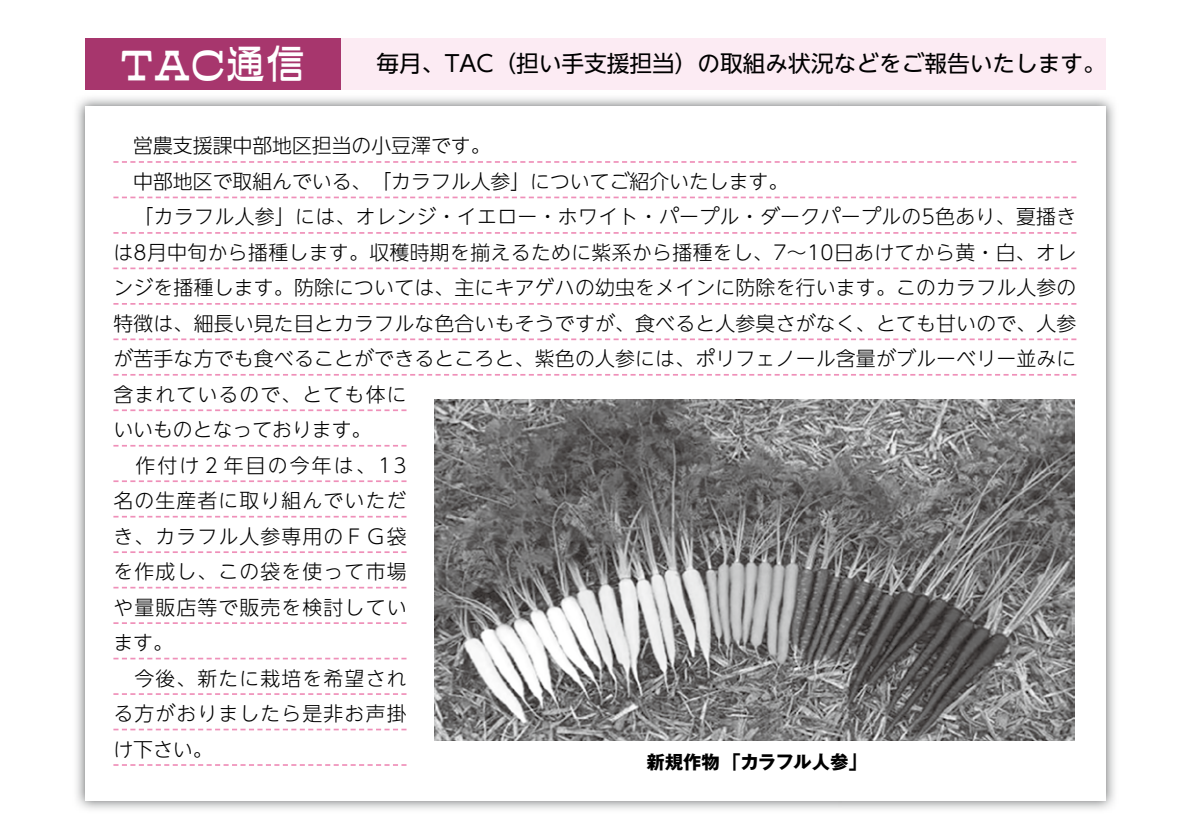
<style>
.page{position:relative;width:1191px;height:840px;background:#fff}
.page>*{position:absolute;margin:0;border:0;box-sizing:border-box;transform-origin:0 0}
.t1{font:48.2px "DF Ga Gei Std W6";color:#fff}
.t2{font:22.6px "UD Shin Go NT Pro";color:#000}
.t3{font:300 19.8px/35.4px "UD Shin Go NT Pro";letter-spacing:.01em;color:#000}
.t4{font:700 18.4px "Gothic MB101 Pro";color:#000}
.s1{font-size:39.6px}
</style>
<div class="page">
<div style="left:336px;top:38px;width:770px;height:51px;background:#fcebf3"></div>
<div style="left:85px;top:38px;width:255px;height:51px;background:#a7366d"></div>
<img style="left:76px;top:97px;width:763px;height:713px">
<img style="left:839px;top:97px;width:276px;height:713px">
<div style="left:85px;top:106px;width:1021px;height:694px;background:#fff"></div>
<svg style="left:113px;top:161px;width:963px;height:2px"></svg>
<svg style="left:113px;top:196px;width:963px;height:2px"></svg>
<svg style="left:113px;top:232px;width:963px;height:2px"></svg>
<svg style="left:113px;top:267px;width:963px;height:2px"></svg>
<svg style="left:113px;top:303px;width:963px;height:1px"></svg>
<svg style="left:113px;top:338px;width:963px;height:2px"></svg>
<svg style="left:113px;top:374px;width:963px;height:1px"></svg>
<svg style="left:113px;top:409px;width:293px;height:2px"></svg>
<svg style="left:113px;top:444px;width:293px;height:2px"></svg>
<svg style="left:113px;top:480px;width:293px;height:2px"></svg>
<svg style="left:113px;top:515px;width:293px;height:2px"></svg>
<svg style="left:113px;top:551px;width:293px;height:1px"></svg>
<svg style="left:113px;top:586px;width:293px;height:2px"></svg>
<svg style="left:113px;top:622px;width:293px;height:1px"></svg>
<svg style="left:113px;top:657px;width:293px;height:2px"></svg>
<svg style="left:113px;top:693px;width:293px;height:1px"></svg>
<svg style="left:113px;top:728px;width:293px;height:2px"></svg>
<svg style="left:113px;top:764px;width:293px;height:1px"></svg>
<img style="left:435px;top:399px;width:639px;height:341px">
<h1 class="t1" style="left:120px;top:38px;width:186px">TAC<span class="s1">通信</span></h1>
<p class="t2" style="left:376px;top:45px;width:731px">毎月、TAC（担い手支援担当）の取組み状況などをご報告いたします。</p>
<p class="t3" style="left:113px;top:127px;width:964px">　営農支援課中部地区担当の小豆澤です。<br>　中部地区で取組んでいる、「カラフル人参」についてご紹介いたします。<br>　「カラフル人参」には、オレンジ・イエロー・ホワイト・パープル・ダークパープルの5色あり、夏播きは8月中旬から播種します。収穫時期を揃えるために紫系から播種をし、7～10日あけてから黄・白、オレンジを播種します。防除については、主にキアゲハの幼虫をメインに防除を行います。このカラフル人参の特徴は、細長い見た目とカラフルな色合いもそうですが、食べると人参臭さがなく、とても甘いので、人参が苦手な方でも食べることができるところと、紫色の人参には、ポリフェノール含量がブルーベリー並みに含まれているので、とても体に<br>いいものとなっております。<br>　作付け２年目の今年は、13<br>名の生産者に取り組んでいただ<br>き、カラフル人参専用のＦＧ袋<br>を作成し、この袋を使って市場<br>や量販店等で販売を検討してい<br>ます。<br>　今後、新たに栽培を希望され<br>る方がおりましたら是非お声掛</p>
<p class="t4" style="left:646px;top:746px;width:222px">新規作物「カラフル人参「</p>
<p class="t3" style="left:113px;top:730px;width:101px">け下さい。</p>
</div>
